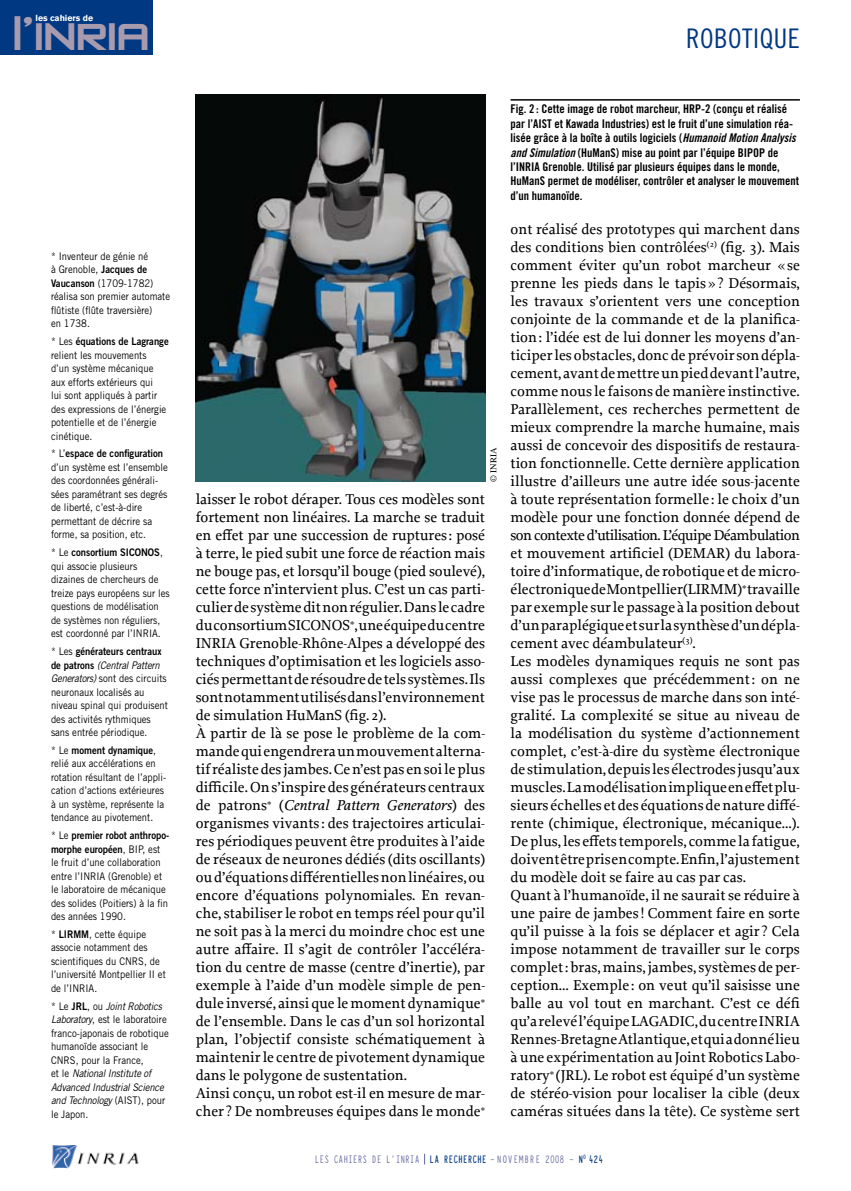
<style>
.page{position:relative;width:851px;height:1191px;background:#fff}
.page>*{position:absolute;margin:0;border:0;box-sizing:border-box;transform-origin:0 0}
.t1{font:45px "Zero Twos";letter-spacing:-.03em;color:#a89bae;scale:1.1 1}
.t2{font:27px "Trade Gothic Cond Eighteen";letter-spacing:.02em;color:#003882}
.t3{font:15px/18px "Proforma";color:#000}
.t4{font:12px/14.4px "Trade Gothic Bold Cond Twenty";color:#000}
.t5{font:700 12px "Typewriter Condensed";letter-spacing:-.01em;color:#003882;scale:.9 1}
.t6{font:12px "Typewriter Condensed";letter-spacing:-.01em;color:#63659f;scale:.9 1}
.t7{font:10.5px/13.5px "Trade Gothic";color:#000;scale:.9 1}
.t8{font:10.5px/13.5px "Trade Gothic Bold Two";color:#000;scale:.9 1}
.t9{font:9px "Times";color:#000}
.t10{font:700 8.7px "Akzidenz Grotesk BE";color:#fff}
.s1{font-family:"Trade Gothic Bold Two"}
.s2{font-family:"Trade Gothic"}
.s3{font-style:italic}
.s4{font-family:"Trade Gothic Bold Cond Twenty Obl"}
.s5{font-weight:400;color:#63659f}
</style>
<div class="page">
<img style="left:52px;top:1145px;width:87px;height:23px">
<div style="left:0;top:0;width:152px;height:54px;background:#003882"></div>
<hr style="left:510px;top:99px;width:289px;height:2px;background:#000">
<img style="left:196px;top:95px;width:289px;height:387px">
<p class="t10" style="left:36px;top:13px;width:59px">les cahiers de</p>
<h1 class="t1" style="left:12px;top:14px;width:127px">l’INRIA</h1>
<p class="t7" style="left:51px;top:249px;width:134px">* Inventeur de génie né<br>à Grenoble, <span class="s1">Jacques de<br>Vaucanson</span> (1709-1782) réalisa son premier automate flûtiste (flûte traversière)<br>en 1738.</p>
<p class="t8" style="left:51px;top:334px;width:132px"><span class="s2">* Les</span> équations de Lagrange</p>
<p class="t7" style="left:51px;top:348px;width:130px">relient les mouvements d’un système mécanique aux efforts extérieurs qui<br>lui sont appliqués à partir des expressions de l’énergie potentielle et de l’énergie cinétique.</p>
<p class="t8" style="left:51px;top:447px;width:126px"><span class="s2">* L’</span>espace de configuration</p>
<p class="t7" style="left:51px;top:460px;width:131px">d’un système est l’ensemble des coordonnées générali&shy;sées paramétrant ses degrés de liberté, c’est-à-dire permettant de décrire sa forme, sa position, etc.</p>
<p class="t8" style="left:51px;top:545px;width:126px"><span class="s2">* Le</span> consortium SICONOS<span class="s2">,</span></p>
<p class="t7" style="left:51px;top:559px;width:133px">qui associe plusieurs dizaines de chercheurs de treize pays européens sur les questions de modélisation de systèmes non réguliers, est coordonné par l’INRIA.</p>
<p class="t8" style="left:51px;top:644px;width:124px"><span class="s2">* Les</span> générateurs centraux</p>
<p class="t7" style="left:51px;top:658px;width:131px"><span class="s1">de patrons</span> <span class="s3">(Central Pattern<br>Generators)</span> sont des circuits neuronaux localisés au niveau spinal qui produisent des activités rythmiques sans entrée périodique.</p>
<p class="t8" style="left:51px;top:743px;width:118px"><span class="s2">* Le</span> moment dynamique<span class="s2">,</span></p>
<p class="t7" style="left:51px;top:756px;width:130px">relié aux accélérations en rotation résultant de l’appli&shy;cation d’actions extérieures à un système, représente la tendance au pivotement.</p>
<p class="t8" style="left:51px;top:828px;width:133px"><span class="s2">* Le</span> premier robot anthropo&shy;morphe européen<span class="s2">, BIP, est</span></p>
<p class="t7" style="left:51px;top:855px;width:131px">le fruit d’une collaboration entre l’INRIA (Grenoble) et le laboratoire de mécanique des solides (Poitiers) à la fin des années 1990.</p>
<p class="t7" style="left:51px;top:927px;width:129px">* <span class="s1">LIRMM</span>, cette équipe associe notamment des scientifiques du CNRS, de l’université Montpellier II et de l’INRIA.</p>
<p class="t7" style="left:51px;top:999px;width:132px">* Le <span class="s1">JRL</span>, ou <span class="s3">Joint Robotics<br>Laboratory</span>, est le laboratoire franco-japonais de robotique humanoïde associant le<br>CNRS, pour la France,<br>et le <span class="s3">National Institute of<br>Advanced Industrial Science and Technology</span> (AIST), pour le Japon.</p>
<h2 class="t2" style="left:686px;top:23px;width:115px">ROBOTIQUE</h2>
<p class="t9" style="left:488px;top:482px;width:35px;rotate:-90deg">© Inria</p>
<p class="t3" style="left:196px;top:490px;width:291px">laisser le robot déraper. Tous ces modèles sont fortement non linéaires. La marche se traduit en effet par une succession de ruptures: posé à terre, le pied subit une force de réaction mais ne bouge pas, et lorsqu’il bouge (pied soulevé), cette force n’intervient plus. C’est un cas parti&shy;culier de système dit non régulier. Dans le cadre du consortium SICONOS<sup>*</sup>, une équipe du centre INRIA Grenoble-Rhône-Alpes a développé des techniques d’optimisation et les logiciels asso&shy;ciés permettant de résoudre de tels systèmes. Ils sont notamment utilisés dans l’environnement de simulation HuManS (fig.2).<br>À partir de là se pose le problème de la com&shy;mande qui engendrera un mouvement alterna&shy;tif réaliste des jambes. Ce n’est pas en soi le plus difficile. On s’inspire des générateurs centraux de patrons<sup>*</sup> (<span class="s3">Central Pattern Generators</span>) des organismes vivants: des trajectoires articulai&shy;res périodiques peuvent être produites à l’aide de réseaux de neurones dédiés (dits oscillants) ou d’équations différentielles non linéaires, ou encore d’équations polynomiales. En revan&shy;che, stabiliser le robot en temps réel pour qu’il ne soit pas à la merci du moindre choc est une autre affaire. Il s’agit de contrôler l’accéléra&shy;tion du centre de masse (centre d’inertie), par exemple à l’aide d’un modèle simple de pen&shy;dule inversé, ainsi que le moment dynamique<sup>* </sup>de l’ensemble. Dans le cas d’un sol horizontal plan, l’objectif consiste schématiquement à maintenir le centre de pivotement dynamique dans le polygone de sustentation.<br>Ainsi conçu, un robot est-il en mesure de mar&shy;cher ? De nombreuses équipes dans le monde<sup>*</sup></p>
<p class="t4" style="left:510px;top:102px;width:290px">Fig. 2 : Cette image de robot marcheur, HRP-2 (conçu et réalisé par l’AIST et Kawada Industries) est le fruit d’une simulation réa&shy;lisée grâce à la boîte à outils logiciels (<span class="s4">Humanoid Motion Analysis and Simulation</span> (HuManS) mise au point par l’équipe BIPOP de l’INRIA Grenoble. Utilisé par plusieurs équipes dans le monde, HuManS permet de modéliser, contrôler et analyser le mouvement d’un humanoïde.</p>
<p class="t3" style="left:510px;top:220px;width:291px">ont réalisé des prototypes qui marchent dans des conditions bien contrôlées<sup>(2)</sup> (fig. 3). Mais comment éviter qu’un robot marcheur « se prenne les pieds dans le tapis »? Désormais, les travaux s’orientent vers une conception conjointe de la commande et de la planifica&shy;tion: l’idée est de lui donner les moyens d’an&shy;ticiper les obstacles, donc de prévoir son dépla&shy;cement, avant de mettre un pied devant l’autre, comme nous le faisons de manière instinctive.<br>Parallèlement, ces recherches permettent de mieux comprendre la marche humaine, mais aussi de concevoir des dispositifs de restaura&shy;tion fonctionnelle. Cette dernière application illustre d’ailleurs une autre idée sous-jacente à toute représentation formelle : le choix d’un modèle pour une fonction donnée dépend de son contexte d’utilisation. L’équipe Déambulation et mouvement artificiel (DEMAR) du labora&shy;toire d’informatique, de robotique et de micro&shy;électronique de Montpellier (LIRMM)<sup>*</sup> travaille par exemple sur le passage à la position debout d’un paraplégique et sur la synthèse d’un dépla&shy;cement avec déambulateur<sup>(3)</sup>.<br>Les modèles dynamiques requis ne sont pas aussi complexes que précédemment: on ne vise pas le processus de marche dans son inté&shy;gralité. La complexité se situe au niveau de la modélisation du système d’actionnement complet, c’est-à-dire du système électronique de stimulation, depuis les électrodes jusqu’aux muscles. La modélisation implique en effet plu&shy;sieurs échelles et des équations de nature diffé&shy;rente (chimique, électronique, mécanique…).<br>De plus, les effets temporels, comme la fatigue, doivent être pris en compte. Enfin, l’ajustement du modèle doit se faire au cas par cas.<br>Quant à l’humanoïde, il ne saurait se réduire à une paire de jambes! Comment faire en sorte qu’il puisse à la fois se déplacer et agir ? Cela impose notamment de travailler sur le corps complet: bras, mains, jambes, systèmes de per&shy;ception… Exemple : on veut qu’il saisisse une balle au vol tout en marchant. C’est ce défi qu’a relevé l’équipe LAGADIC, du centre INRIA Rennes-Bretagne Atlantique, et qui a donné lieu à une expérimentation au Joint Robotics Labo&shy;ratory<sup>*</sup> (JRL). Le robot est équipé d’un système de stéréo-vision pour localiser la cible (deux caméras situées dans la tête). Ce système sert</p>
<p class="t6" style="left:315px;top:1150px;width:106px">LES CAHIERS DE L ’INRIA</p>
<p class="t5" style="left:429px;top:1150px;width:194px">LA RECHERCHE <span class="s5">- NOVEMBRE 2008 -</span> N<sup>0</sup> 424</p>
</div>
